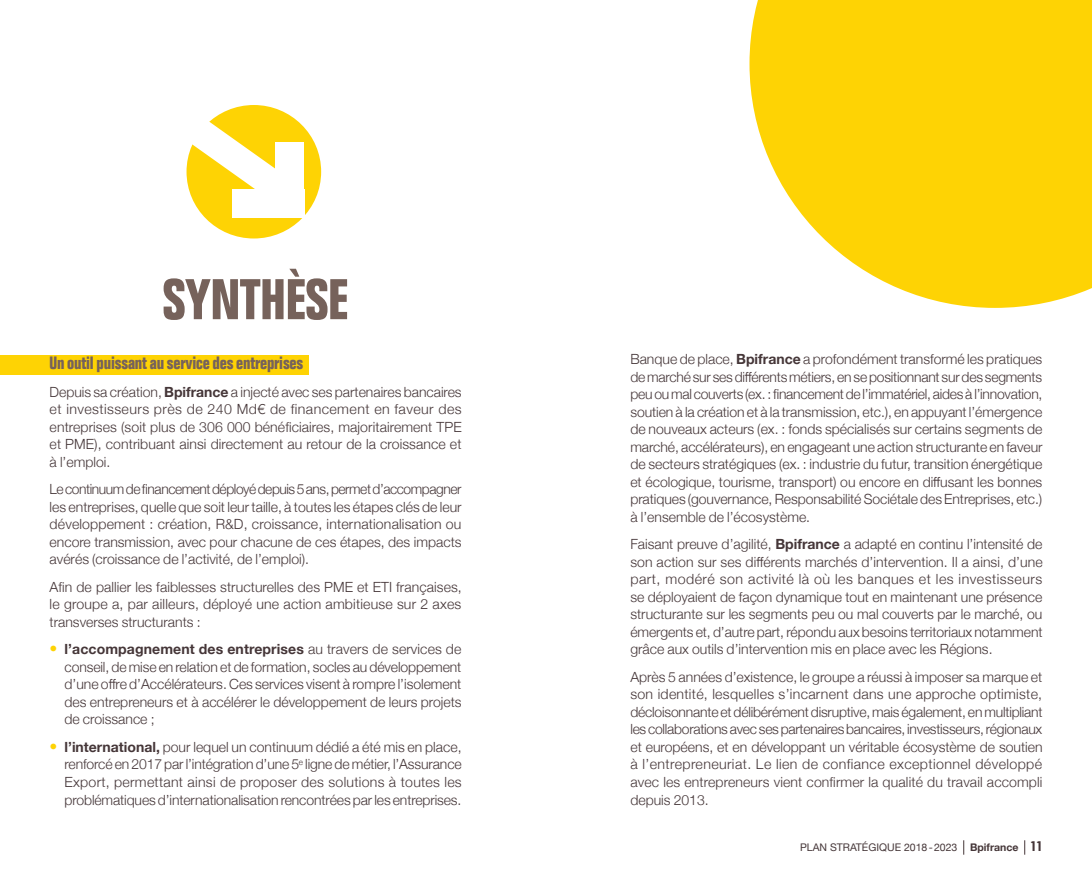
<style>
.page{position:relative;width:1092px;height:879px;background:#fff}
.page>*{position:absolute;margin:0;border:0;box-sizing:border-box;transform-origin:0 0}
.t1{font:700 condensed 56px "Folio";letter-spacing:-.01em;color:#76625b}
.t2{font:700 condensed 17.5px "Folio";letter-spacing:-.01em;color:#76625b}
.t3{font:300 14px/17.5px "Helvetica Neue";color:#453638;text-align:justify}
.t4{font:10.5px "Helvetica Neue";color:#453638}
.s1{font-weight:700}
.s2{font-size:15.75px;color:#fed304}
.s3{font-family:"Folio";font-weight:700;font-stretch:condensed;font-size:14px}
</style>
<div class="page">
<div style="left:0;top:355px;width:308px;height:19px;background:#fed304"></div>
<div style="left:186px;top:105px;width:135px;height:133px;background:#fed304;border-radius:50%"></div>
<div style="left:232px;top:189px;width:72px;height:28px;background:#fff"></div>
<div style="left:275px;top:142px;width:29px;height:71px;background:#fff"></div>
<svg style="left:186px;top:117px;width:110px;height:89px"></svg>
<svg style="left:749px;top:0;width:342px;height:308px;background:#fed825"></svg>
<svg style="left:963px;top:840px;width:1px;height:14px"></svg>
<svg style="left:1024px;top:840px;width:1px;height:14px"></svg>
<h1 class="t1" style="left:163px;top:268px;width:187px">SYNTHÈSE</h1>
<p class="t2" style="left:50px;top:353px;width:255px">Un outil puissant au service des entreprises</p>
<p class="t3" style="left:50px;top:382px;width:413px">Depuis sa création, <span class="s1">Bpifrance</span> a injecté avec ses partenaires bancaires et investisseurs près de 240 Md€ de financement en faveur des entreprises (soit plus de 306 000 bénéficiaires, majoritairement TPE et PME), contribuant ainsi directement au retour de la croissance et à l’emploi.</p>
<p class="t3" style="left:50px;top:479px;width:413px">Le continuum de financement déployé depuis 5 ans, permet d’accompagner les entreprises, quelle que soit leur taille, à toutes les étapes clés de leur développement : création, R&amp;D, croissance, internationalisation ou encore transmission, avec pour chacune de ces étapes, des impacts avérés (croissance de l’activité, de l’emploi).</p>
<p class="t3" style="left:50px;top:577px;width:413px">Afin de pallier les faiblesses structurelles des PME et ETI françaises, le groupe a, par ailleurs, déployé une action ambitieuse sur 2 axes transverses structurants :</p>
<p class="t3" style="left:64px;top:639px;width:398px;text-indent:-15px"><span class="s2">•</span> <span class="s1">l’accompagnement des entreprises</span> au travers de services de conseil, de mise en relation et de formation, socles au développement d’une offre d’Accélérateurs. Ces services visent à rompre l’isolement des entrepreneurs et à accélérer le développement de leurs projets de croissance ;</p>
<p class="t3" style="left:64px;top:736px;width:399px;text-indent:-15px"><span class="s2">•</span> <span class="s1">l’international,</span> pour lequel un continuum dédié a été mis en place, renforcé en 2017 par l’intégration d’une 5<sup>e</sup> ligne de métier, l’Assurance Export, permettant ainsi de proposer des solutions à toutes les problématiques d’internationalisation rencontrées par les entreprises.</p>
<p class="t3" style="left:630px;top:349px;width:414px">Banque de place, <span class="s1">Bpifrance</span> a profondément transformé les pratiques de marché sur ses différents métiers, en se positionnant sur des segments peu ou mal couverts (ex. : financement de l’immatériel, aides à l’innovation, soutien à la création et à la transmission, etc.), en appuyant l’émergence de nouveaux acteurs (ex. : fonds spécialisés sur certains segments de marché, accélérateurs), en engageant une action structurante en faveur de secteurs stratégiques (ex. : industrie du futur, transition énergétique et écologique, tourisme, transport) ou encore en diffusant les bonnes pratiques (gouvernance, Responsabilité Sociétale des Entreprises, etc.) à l’ensemble de l’écosystème.</p>
<p class="t3" style="left:630px;top:534px;width:414px">Faisant preuve d’agilité, <span class="s1">Bpifrance</span> a adapté en continu l’intensité de son action sur ses différents marchés d’intervention. Il a ainsi, d’une part, modéré son activité là où les banques et les investisseurs se déployaient de façon dynamique tout en maintenant une présence structurante sur les segments peu ou mal couverts par le marché, ou émergents et, d’autre part, répondu aux besoins territoriaux notamment grâce aux outils d’intervention mis en place avec les Régions.</p>
<p class="t3" style="left:630px;top:666px;width:414px">Après 5 années d’existence, le groupe a réussi à imposer sa marque et son identité, lesquelles s’incarnent dans une approche optimiste, décloisonnante et délibérément disruptive, mais également, en multipliant les collaborations avec ses partenaires bancaires, investisseurs, régionaux et européens, et en développant un véritable écosystème de soutien à l’entrepreneuriat. Le lien de confiance exceptionnel développé avec les entrepreneurs vient confirmer la qualité du travail accompli depuis 2013.</p>
<p class="t4" style="left:800px;top:839px;width:244px">PLAN STRATÉGIQUE 2018-2023 <span class="s1">Bpifrance</span> <span class="s3">11</span></p>
</div>
